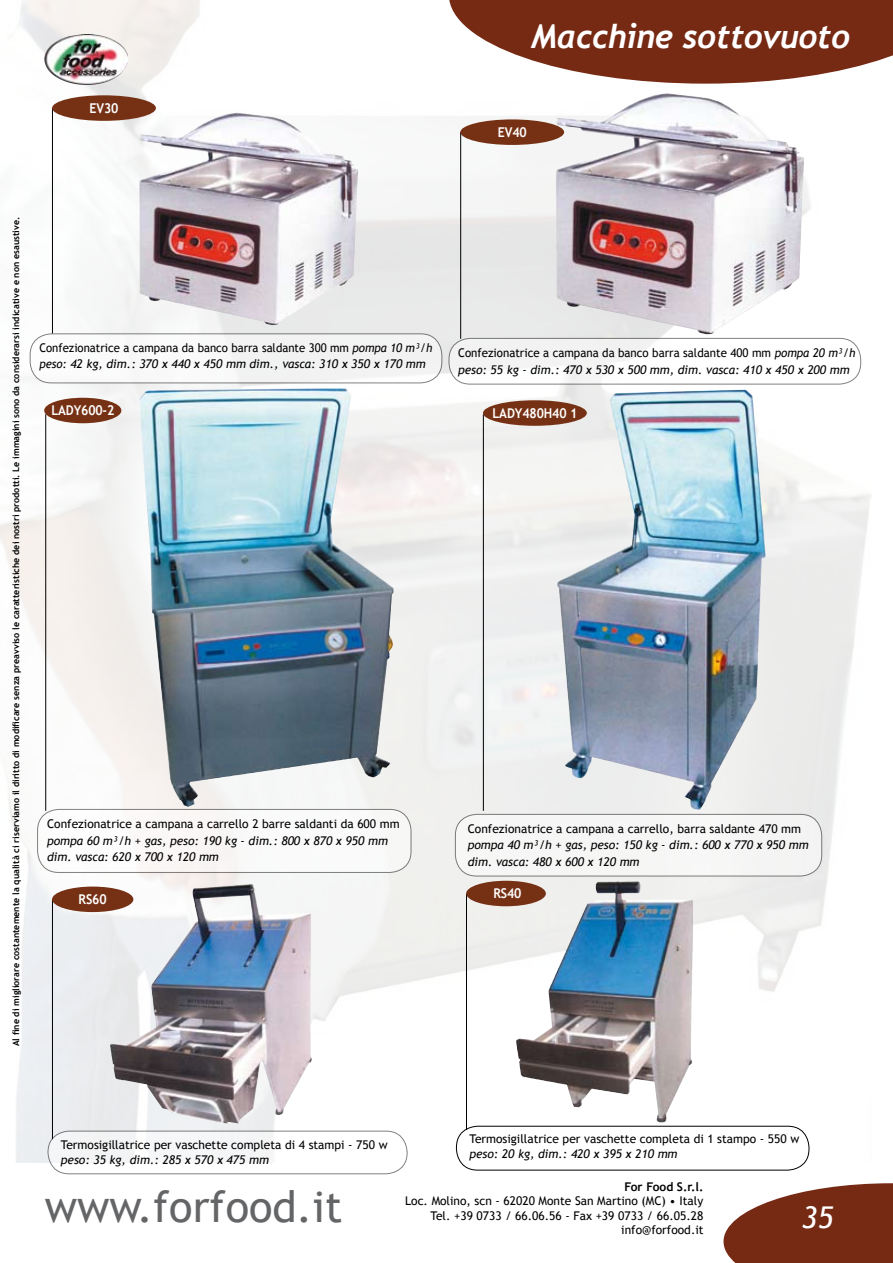
<style>
.page{position:relative;width:893px;height:1263px;background:#fff}
.page>*{position:absolute;margin:0;border:0;box-sizing:border-box;transform-origin:0 0}
.t1{font:43.5px "Trebuchet MS";color:#646567}
.t2{font:italic 700 33px "Trebuchet";letter-spacing:-.01em;color:#fff}
.t3{font:italic 30px "Trebuchet MS";color:#fff}
.t4{font:700 13.5px "Trebuchet MS";letter-spacing:-.01em;color:#fff;scale:.92 1}
.t5{font:12px/14.4px "Trebuchet MS";color:#000;text-align:right}
.t6{font:italic 12px/16.5px "Trebuchet MS";color:#000}
.t7{font:italic 12px/16.5px "Trebuchet MS";color:#000;scale:.95 1}
.t8{font:italic 12px/16.5px "Trebuchet MS";color:#000;scale:.96 1}
.t9{font:700 12px "Trebuchet MS";color:#000}
.t10{font:700 9px "Trebuchet MS";color:#000}
.s1{font-style:normal}
</style>
<div class="page">
<img style="left:0;top:0;width:870px;height:1162px">
<svg style="left:723px;top:1183px;width:170px;height:80px"></svg>
<svg style="left:449px;top:0;width:444px;height:84px"></svg>
<img style="left:170px;top:758px;width:221px;height:49px">
<div style="left:38px;top:809px;width:373px;height:63px;background:#fff;border-radius:21px"></div>
<div style="left:37px;top:809px;width:374px;height:64px;border:1px solid #000;border-radius:21px"></div>
<div style="left:44px;top:398px;width:77px;height:25px;background:#763114;border-radius:50%"></div>
<hr style="left:483px;top:414px;width:1px;height:397px;background:#000">
<img style="left:753px;top:557px;width:12px;height:149px">
<div style="left:455px;top:814px;width:367px;height:62px;background:#f6f6f5;border-radius:21px"></div>
<div style="left:455px;top:814px;width:367px;height:62px;border:1px solid #000;border-radius:21px"></div>
<div style="left:483px;top:400px;width:104px;height:26px;background:#763114;border-radius:50%"></div>
<hr style="left:52px;top:108px;width:1px;height:225px;background:#000">
<img style="left:283px;top:156px;width:75px;height:164px">
<div style="left:30px;top:334px;width:412px;height:49px;background:#f6f6f6;border-radius:21px"></div>
<div style="left:30px;top:333px;width:412px;height:50px;border:1px solid #000;border-radius:21px"></div>
<div style="left:52px;top:95px;width:104px;height:26px;background:#763114;border-radius:50%"></div>
<hr style="left:460px;top:132px;width:1px;height:207px;background:#000">
<img style="left:717px;top:279px;width:82px;height:50px">
<div style="left:449px;top:338px;width:412px;height:46px;background:linear-gradient(to right,#f3f3f3,#fff);border-radius:21px"></div>
<div style="left:449px;top:338px;width:412px;height:46px;border:1px solid #000;border-radius:21px"></div>
<div style="left:460px;top:119px;width:104px;height:26px;background:#763114;border-radius:50%"></div>
<hr style="left:52px;top:899px;width:1px;height:240px;background:#000">
<img style="left:259px;top:913px;width:53px;height:202px">
<div style="left:48px;top:1131px;width:359px;height:43px;background:#fff;border-radius:21px"></div>
<div style="left:48px;top:1131px;width:359px;height:43px;border:1px solid #000;border-radius:21px"></div>
<div style="left:52px;top:886px;width:81px;height:26px;background:#763114;border-radius:50%"></div>
<hr style="left:466px;top:893px;width:1px;height:237px;background:#000">
<img style="left:621px;top:882px;width:72px;height:191px">
<div style="left:466px;top:881px;width:80px;height:25px;background:#763114;border-radius:50%"></div>
<div style="left:456px;top:1126px;width:353px;height:44px;border:1px solid #000;border-radius:21px"></div>
<hr style="left:45px;top:414px;width:1px;height:397px;background:#000">
<img style="left:72px;top:72px;width:50px;height:13px">
<p class="t4" style="left:90px;top:99px;width:33px">EV30</p>
<h2 class="t2" style="left:531px;top:17px;width:320px">Macchine sottovuoto</h2>
<p class="t4" style="left:498px;top:123px;width:33px">EV40</p>
<p class="t10" style="left:10px;top:1046px;width:831px;rotate:-90deg">Al fine di migliorare costantemente la qualità ci riserviamo il diritto di modificare senza preavviso le caratteristiche dei nostri prodotti. Le immagini sono da considerarsi indicative e non esaustive.</p>
<p class="t7" style="left:39px;top:339px;width:415px"><span class="s1">Confezionatrice a campana da banco barra saldante 300 mm</span> pompa 10 m³/h peso: 42 kg, dim.: 370 x 440 x 450 mm dim., vasca: 310 x 350 x 170 mm</p>
<p class="t4" style="left:51px;top:402px;width:70px">LADY600-2</p>
<p class="t5" style="left:47px;top:817px;width:354px">Confezionatrice a campana a carrello 2 barre saldanti da 600 mm</p>
<p class="t6" style="left:47px;top:832px;width:342px">pompa 60 m³/h + gas, peso: 190 kg - dim.: 800 x 870 x 950 mm dim. vasca: 620 x 700 x 120 mm</p>
<p class="t4" style="left:79px;top:890px;width:32px">RS60</p>
<p class="t8" style="left:458px;top:345px;width:415px"><span class="s1">Confezionatrice a campana da banco barra saldante 400 mm</span> pompa 20 m³/h peso: 55 kg - dim.: 470 x 530 x 500 mm, dim. vasca: 410 x 450 x 200 mm</p>
<p class="t4" style="left:493px;top:404px;width:94px">LADY480H40 1</p>
<p class="t5" style="left:468px;top:822px;width:335px">Confezionatrice a campana a carrello, barra saldante 470 mm</p>
<p class="t6" style="left:468px;top:837px;width:342px">pompa 40 m³/h + gas, peso: 150 kg - dim.: 600 x 770 x 950 mm dim. vasca: 480 x 600 x 120 mm</p>
<p class="t4" style="left:493px;top:885px;width:32px">RS40</p>
<p class="t5" style="left:61px;top:1137px;width:328px">Termosigillatrice per vaschette completa di 4 stampi - 750 w</p>
<p class="t6" style="left:61px;top:1151px;width:210px">peso: 35 kg, dim.: 285 x 570 x 475 mm</p>
<h1 class="t1" style="left:45px;top:1181px;width:299px">www.forfood.it</h1>
<p class="t5" style="left:469px;top:1132px;width:331px">Termosigillatrice per vaschette completa di 1 stampo - 550 w</p>
<p class="t6" style="left:469px;top:1146px;width:210px">peso: 20 kg, dim.: 420 x 395 x 210 mm</p>
<p class="t9" style="left:624px;top:1179px;width:81px">For Food S.r.l.</p>
<p class="t5" style="left:405px;top:1194px;width:300px">Loc. Molino, scn - 62020 Monte San Martino (MC) • Italy<br>Tel. +39 0733 / 66.06.56 - Fax +39 0733 / 66.05.28 info@forfood.it</p>
<h3 class="t3" style="left:802px;top:1200px;width:33px">35</h3>
</div>
